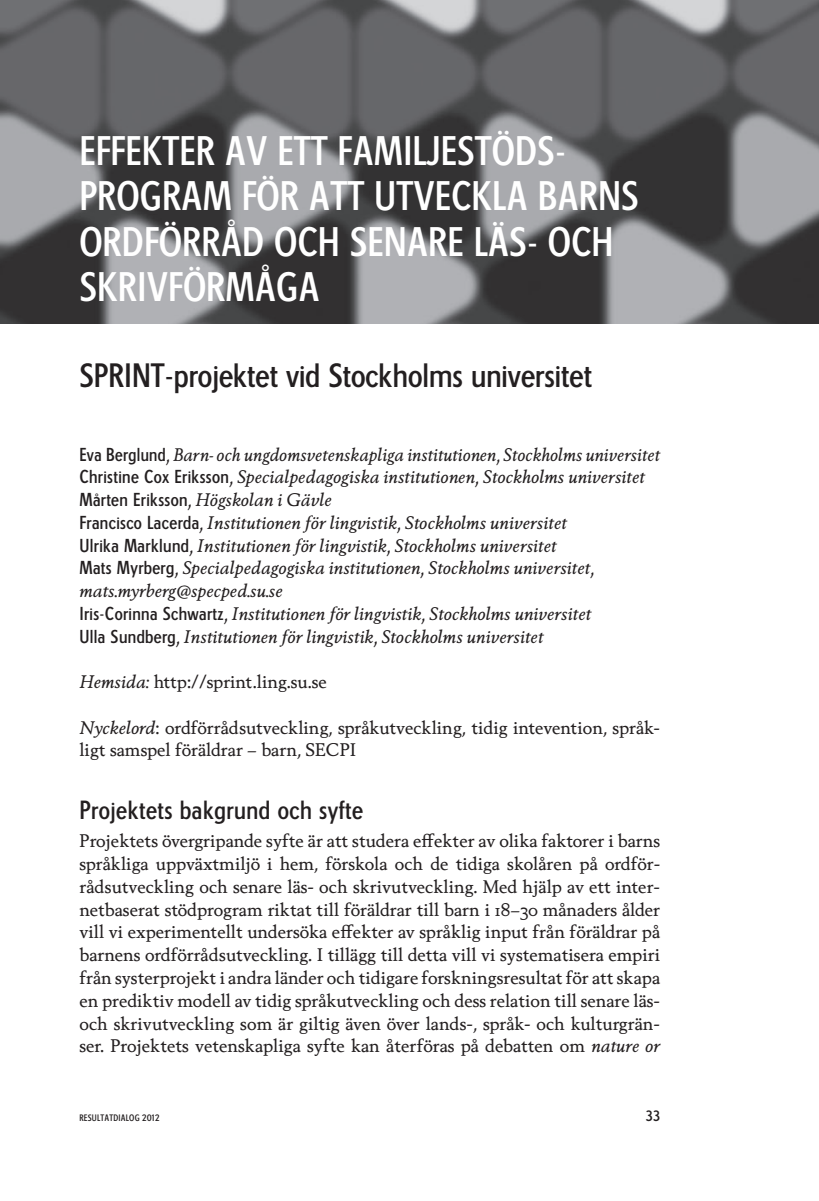
<style>
.page{position:relative;width:819px;height:1201px;background:#fff}
.page>*{position:absolute;margin:0;border:0;box-sizing:border-box;transform-origin:0 0}
.t1{font:38.5px "Esseltub";color:#fff}
.t2{font:31.5px "Esseltub";color:#231f20}
.t3{font:24.5px "Esseltub";letter-spacing:.02em;color:#231f20}
.t4{font:17.5px/22.8px "Berling Nova Text Pro";color:#231f20}
.t5{font:italic 17.5px/22.8px "Berling Nova Text Pro";color:#231f20}
.t6{font:14px "Esseltub";color:#231f20}
.t7{font:8.75px "Esseltub";letter-spacing:.02em;color:#231f20}
.s1{font-family:"Esseltub";font-style:normal}
.s2{font-style:italic}
</style>
<div class="page">
<img style="left:0;top:0;width:819px;height:324px">
<h1 class="t1" style="left:79px;top:128px;width:34px">Effekter</h1>
<h1 class="t1" style="left:225px;top:128px;width:131px">avett famil</h1>
<h1 class="t1" style="left:427px;top:128px;width:34px">jestöds</h1>
<h1 class="t1" style="left:555px;top:128px;width:12px">-</h1>
<h1 class="t1" style="left:79px;top:174px;width:23px">program</h1>
<h1 class="t1" style="left:242px;top:174px;width:20px">för</h1>
<h1 class="t1" style="left:309px;top:174px;width:86px">att utveckla</h1>
<h1 class="t1" style="left:537px;top:174px;width:21px">barns</h1>
<h1 class="t1" style="left:79px;top:219px;width:22px">ordförråd</h1>
<h1 class="t1" style="left:274px;top:219px;width:22px">och</h1>
<h1 class="t1" style="left:350px;top:219px;width:20px">senare</h1>
<h1 class="t1" style="left:473px;top:219px;width:96px">läs- och</h1>
<h1 class="t1" style="left:79px;top:265px;width:21px">skrivförmåga</h1>
<h2 class="t2" style="left:79px;top:357px;width:514px">SPRINT-projektet vid Stockholms universitet</h2>
<p class="t5" style="left:79px;top:443px;width:582px"><span class="s1">Eva Berglund</span>, Barn- och ungdomsvetenskapliga institutionen, Stockholms universitet <span class="s1">Christine Cox Eriksson</span>, Specialpedagogiska institutionen, Stockholms universitet <span class="s1">Mårten Eriksson</span>, Högskolan i Gävle<br><span class="s1">Francisco Lacerda</span>, Institutionen för lingvistik, Stockholms universitet<br><span class="s1">Ulrika Marklund</span>, Institutionen för lingvistik, Stockholms universitet<br><span class="s1">Mats Myrberg</span>, Specialpedagogiska institutionen, Stockholms universitet, mats.myrberg@specped.su.se<br><span class="s1">Iris-Corinna Schwartz</span>, Institutionen för lingvistik, Stockholms universitet<br><span class="s1">Ulla Sundberg</span>, Institutionen för lingvistik, Stockholms universitet</p>
<p class="t4" style="left:79px;top:670px;width:249px"><span class="s2">Hemsida:</span> http://sprint.ling.su.se</p>
<p class="t4" style="left:79px;top:715px;width:582px"><span class="s2">Nyckelord</span>: ordförrådsutveckling, språkutveckling, tidig intevention, språk&shy;ligt samspel föräldrar – barn, SECPI</p>
<h3 class="t3" style="left:79px;top:796px;width:285px">Projektets bakgrund och syfte</h3>
<p class="t4" style="left:79px;top:829px;width:582px;text-align:justify">Projektets övergripande syfte är att studera effekter av olika faktorer i barns språkliga uppväxtmiljö i hem, förskola och de tidiga skolåren på ordför&shy;rådsutveckling och senare läs- och skrivutveckling. Med hjälp av ett inter&shy;netbaserat stödprogram riktat till föräldrar till barn i 18–30 månaders ålder vill vi experimentellt undersöka effekter av språklig input från föräldrar på barnens ordförrådsutveckling. I tillägg till detta vill vi systematisera empiri från systerprojekt i andra länder och tidigare forskningsresultat för att skapa en prediktiv modell av tidig språkutveckling och dess relation till senare läs&shy;och skrivutveckling som är giltig även över lands-, språk- och kulturgrän&shy;ser. Projektets vetenskapliga syfte kan återföras på debatten om <span class="s2">nature or</span></p>
<p class="t7" style="left:79px;top:1112px;width:81px">RESULTATDIALOG 2012</p>
<p class="t6" style="left:645px;top:1107px;width:16px">33</p>
</div>
